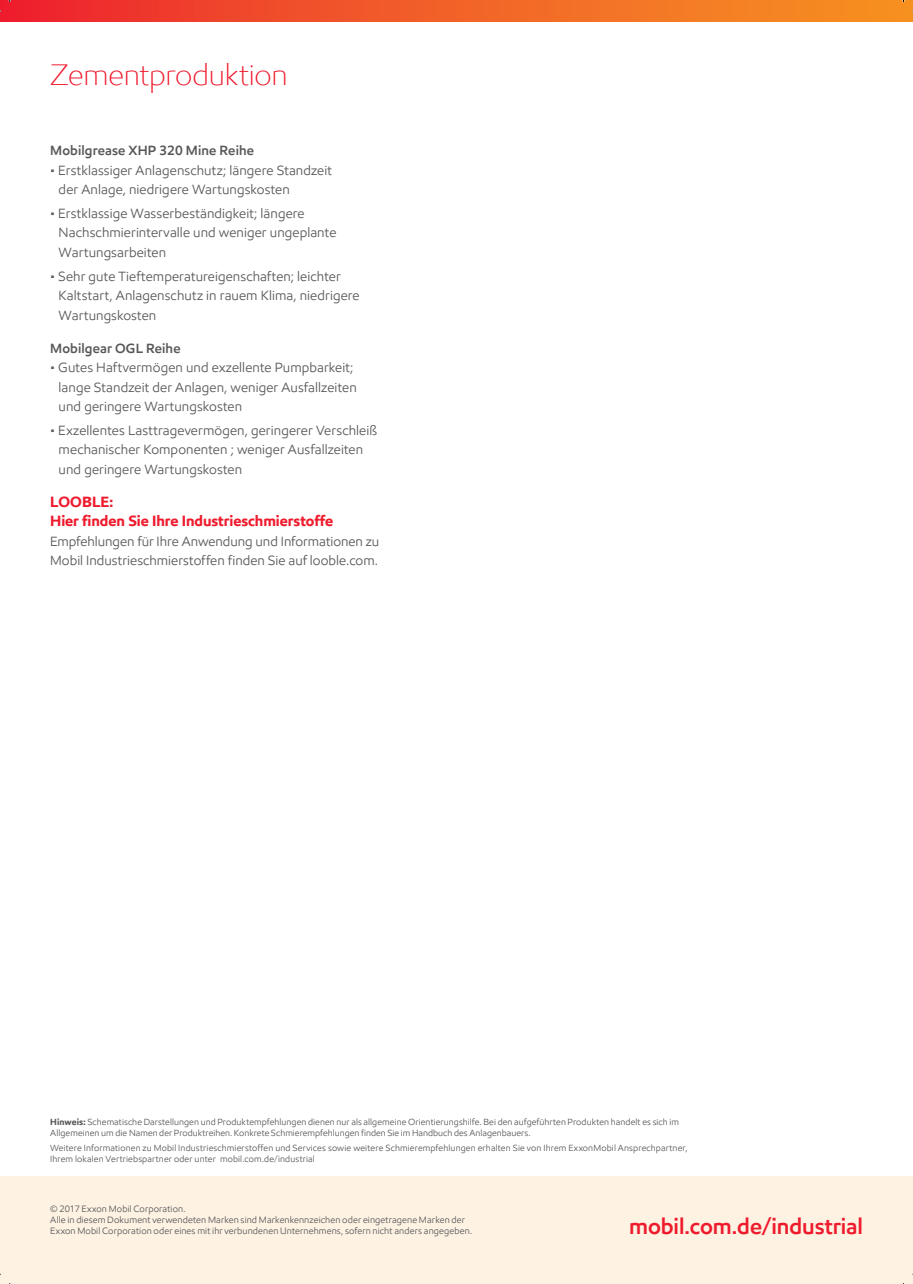
<style>
.page{position:relative;width:913px;height:1284px;background:#fff}
.page>*{position:absolute;margin:0;border:0;box-sizing:border-box;transform-origin:0 0}
.t1{font:300 30px "E Mprint";letter-spacing:-.005em;color:#ee1b2d}
.t2{font:600 22.5px "E Mprint";letter-spacing:-.005em;color:#ee1b2d}
.t3{font:700 15px/19.5px "E Mprint";letter-spacing:-.005em;color:#ee1b2d}
.t4{font:13.5px/19.5px "E Mprint";letter-spacing:.01em;color:#57585a}
.t5{font:600 13.5px "E Mprint";letter-spacing:.01em;color:#57585a}
.t6{font:9.3px/10.8px "E Mprint";letter-spacing:.01em;color:#57585a}
.t7{font:9px/11.2px "E Mprint";letter-spacing:.015em;color:#57585a}
.s1{font-weight:700}
</style>
<div class="page">
<div style="left:0;top:0;width:912px;height:21px;background:linear-gradient(to right,#ed262f,#f69721)"></div>
<div style="left:0;top:1176px;width:912px;height:108px;background:#fef2e3"></div>
<svg style="left:448px;top:0;width:17px;height:1px"></svg>
<h1 class="t1" style="left:50px;top:57px;width:239px">Zementproduktion</h1>
<p class="t5" style="left:50px;top:142px;width:205px">Mobilgrease XHP 320 Mine Reihe</p>
<p class="t4" style="left:59px;top:160px;width:275px;text-indent:-9px">• Erstklassiger Anlagenschutz; längere Standzeit der Anlage, niedrigere Wartungskosten</p>
<p class="t4" style="left:59px;top:203px;width:279px;text-indent:-9px">• Erstklassige Wasserbeständigkeit; längere<br>Nachschmierintervalle und weniger ungeplante<br>Wartungsarbeiten</p>
<p class="t4" style="left:59px;top:266px;width:302px;text-indent:-9px">• Sehr gute Tieftemperatureigenschaften; leichter<br>Kaltstart, Anlagenschutz in rauem Klima, niedrigere<br>Wartungskosten</p>
<p class="t5" style="left:50px;top:339px;width:132px">Mobilgear OGL Reihe</p>
<p class="t4" style="left:59px;top:357px;width:299px;text-indent:-9px">• Gutes Haftvermögen und exzellente Pumpbarkeit; lange Standzeit der Anlagen, weniger Ausfallzeiten und geringere Wartungskosten</p>
<p class="t4" style="left:59px;top:420px;width:320px;text-indent:-9px">• Exzellentes Lasttragevermögen, geringerer Verschleiß mechanischer Komponenten ; weniger Ausfallzeiten und geringere Wartungskosten</p>
<p class="t3" style="left:50px;top:492px;width:284px">LOOBLE:<br>Hier finden Sie Ihre Industrieschmierstoffe</p>
<p class="t4" style="left:50px;top:531px;width:330px">Empfehlungen für Ihre Anwendung und Informationen zu<br>Mobil Industrieschmierstoffen finden Sie auf looble.com.</p>
<p class="t7" style="left:50px;top:1116px;width:630px"><span class="s1">Hinweis:</span> Schematische Darstellungen und Produktempfehlungen dienen nur als allgemeine Orientierungshilfe. Bei den aufgeführten Produkten handelt es sich im<br>Allgemeinen um die Namen der Produktreihen. Konkrete Schmierempfehlungen finden Sie im Handbuch des Anlagenbauers.</p>
<p class="t7" style="left:50px;top:1142px;width:638px">Weitere Informationen zu Mobil Industrieschmierstoffen und Services sowie weitere Schmierempfehlungen erhalten Sie von Ihrem ExxonMobil Ansprechpartner,<br>Ihrem lokalen Vertriebspartner oder unter mobil.com.de/industrial</p>
<p class="t6" style="left:50px;top:1203px;width:423px">© 2017 Exxon Mobil Corporation.<br>Alle in diesem Dokument verwendeten Marken sind Markenkennzeichen oder eingetragene Marken der<br>Exxon Mobil Corporation oder eines mit ihr verbundenen Unternehmens, sofern nicht anders angegeben.</p>
<h2 class="t2" style="left:629px;top:1212px;width:235px">mobil.com.de/industrial</h2>
</div>
